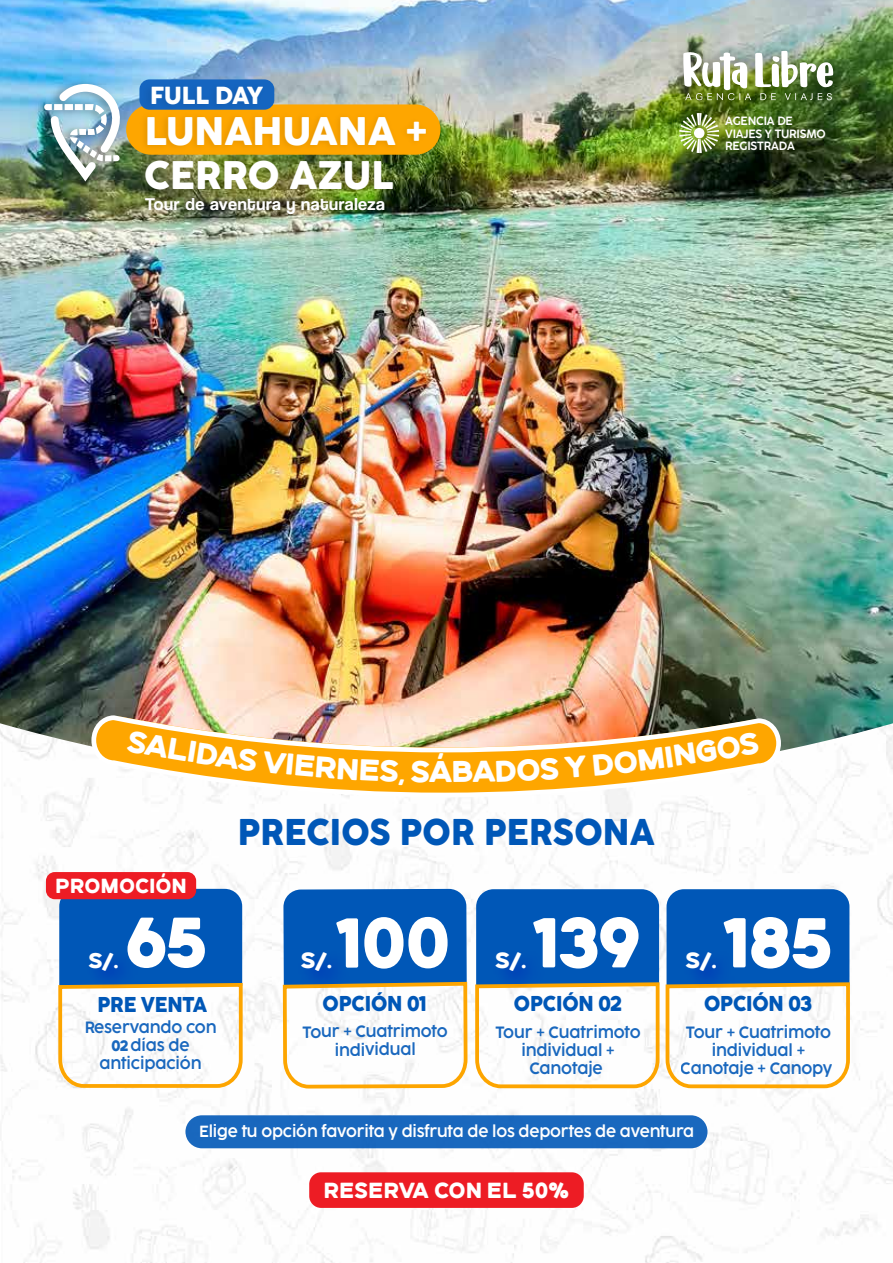
<style>
.page{position:relative;width:893px;height:1263px;background:#fff}
.page>*{position:absolute;margin:0;border:0;box-sizing:border-box;transform-origin:0 0}
.t1{font:70.35px "Ginerin";color:#fff}
.t2{font:36.9px/44.5px "Cocogoose Pro Trial";color:#fff}
.t3{font:34.5px "Cocogoose Pro Trial";letter-spacing:.005em;color:#0057b7;scale:.96 1}
.t4{font:30px "Ginerin";color:#fff}
.t5{font:22.8px "Cocogoose Pro Trial";color:#fff}
.t6{font:22.05px "Ginerin";color:#fff;scale:1.04 1}
.t7{font:21.9px "Ginerin";letter-spacing:.03em;color:#fff;scale:.96 1}
.t8{font:700 21.15px "Trebuchet MS";color:#fff;scale:1.04 1}
.t9{font:21.15px "Ginerin";color:#fff;scale:1.04 1}
.t10{font:20.4px "Ginerin";letter-spacing:.03em;color:#fff;scale:.96 1}
.t11{font:19.95px "Cocogoose Pro Trial";letter-spacing:-.025em;color:#0057b7;scale:.96 1}
.t12{font:17.85px "Coolvetica Rg";letter-spacing:.035em;color:#fff}
.t13{font:300 15.15px/18.1px "Cocogoose Pro Trial";letter-spacing:-.015em;color:#0057b7;text-align:center;scale:.96 1}
.t14{font:300 15px "Cocogoose Pro Trial";letter-spacing:-.015em;color:#fff;scale:.96 1}
.t15{font:300 11.1px/12.8px "Cocogoose Pro Trial";letter-spacing:-.02em;color:#fff;scale:.96 1}
.s1{font-family:"Ginerin";font-weight:400}
.s2{font-family:"Ginerin";font-size:21.15px}
</style>
<div class="page">
<img style="left:0;top:770px;width:893px;height:492px">
<img style="left:0;top:0;width:893px;height:770px">
<div style="left:309px;top:1172px;width:275px;height:36px;background:#ed1c24;border-radius:12px"></div>
<img style="left:282px;top:24px;width:186px;height:956px">
<svg style="left:281px;top:980px;width:188px;height:283px"></svg>
<svg style="left:473px;top:888px;width:379px;height:202px"></svg>
<img style="left:675px;top:939px;width:71px;height:67px">
<img style="left:290px;top:939px;width:72px;height:67px">
<svg style="left:56px;top:888px;width:189px;height:202px"></svg>
<img style="left:78px;top:939px;width:71px;height:67px">
<div style="left:46px;top:872px;width:150px;height:27px;background:#ed1c24;border-radius:9px"></div>
<img style="left:659px;top:31px;width:213px;height:112px">
<img style="left:669px;top:42px;width:171px;height:58px">
<img style="left:683px;top:51px;width:151px;height:49px">
<img style="left:132px;top:104px;width:303px;height:77px">
<img style="left:133px;top:150px;width:266px;height:75px">
<img style="left:139px;top:191px;width:251px;height:29px">
<div style="left:139px;top:79px;width:135px;height:31px;background:#1565c0;border-radius:10px"></div>
<img style="left:138px;top:76px;width:132px;height:55px">
<img style="left:30px;top:75px;width:99px;height:120px">
<img style="left:44px;top:84px;width:81px;height:97px">
<img style="left:667px;top:100px;width:192px;height:91px">
<img style="left:679px;top:113px;width:40px;height:40px">
<img style="left:63px;top:685px;width:748px;height:134px">
<img style="left:89px;top:713px;width:694px;height:87px">
<div style="left:185px;top:1115px;width:522px;height:33px;background:#1968be;border-radius:16px"></div>
<svg style="left:126px;top:730px;width:278px;height:55px"></svg>
<svg style="left:411px;top:760px;width:18px;height:23px"></svg>
<div style="left:453px;top:755px;width:134px;height:27px;background:#fea600"></div>
<svg style="left:593px;top:731px;width:167px;height:44px"></svg>
<h3 class="t5" style="left:150px;top:83px;width:115px">FULL DAY</h3>
<h2 class="t2" style="left:144px;top:110px;width:285px">LUNAHUANA +<br>CERRO AZUL</h2>
<p class="t12" style="left:145px;top:194px;width:241px">Tour de aventura y naturaleza</p>
<p class="t15" style="left:725px;top:115px;width:106px">AGENCIA DE<br>VIAJES Y TURISMO<br>REGISTRADA</p>
<h3 class="t10" style="left:56px;top:873px;width:138px">PROMOCIÓN</h3>
<h3 class="t4" style="left:429px;top:752px;width:25px">Á</h3>
<h3 class="t3" style="left:238px;top:812px;width:436px">PRECIOS POR PERSONA</h3>
<h3 class="t9" style="left:88px;top:947px;width:30px">S/.</h3>
<h1 class="t1" style="left:125px;top:896px;width:82px">65</h1>
<h3 class="t11" style="left:98px;top:993px;width:116px">PRE VENTA</h3>
<p class="t13" style="left:84px;top:1018px;width:139px">Reservando con<br><span class="s1">02</span> días de anticipación</p>
<h1 class="t1" style="left:335px;top:897px;width:116px">100</h1>
<h1 class="t1" style="left:532px;top:897px;width:110px">139</h1>
<h1 class="t1" style="left:723px;top:897px;width:111px">185</h1>
<h3 class="t8" style="left:305px;top:947px;width:28px">S/.</h3>
<h3 class="t11" style="left:323px;top:993px;width:110px">OPCIÓN <span class="s2">01</span></h3>
<h3 class="t11" style="left:514px;top:993px;width:114px">OPCIÓN <span class="s2">02</span></h3>
<p class="t13" style="left:303px;top:1023px;width:153px">Tour + Cuatrimoto individual</p>
<h3 class="t6" style="left:301px;top:946px;width:31px">S/.</h3>
<h3 class="t6" style="left:686px;top:946px;width:31px">S/.</h3>
<h3 class="t6" style="left:495px;top:946px;width:31px">S/.</h3>
<h3 class="t11" style="left:704px;top:993px;width:114px">OPCIÓN <span class="s2">03</span></h3>
<p class="t13" style="left:681px;top:1023px;width:160px">Tour + Cuatrimoto individual +<br>Canotaje + Canopy</p>
<p class="t13" style="left:495px;top:1023px;width:153px">Tour + Cuatrimoto individual +<br>Canotaje</p>
<p class="t14" style="left:199px;top:1123px;width:517px">Elige tu opción favorita y disfruta de los deportes de aventura</p>
<h3 class="t7" style="left:324px;top:1176px;width:256px">RESERVA CON EL 50%</h3>
</div>
